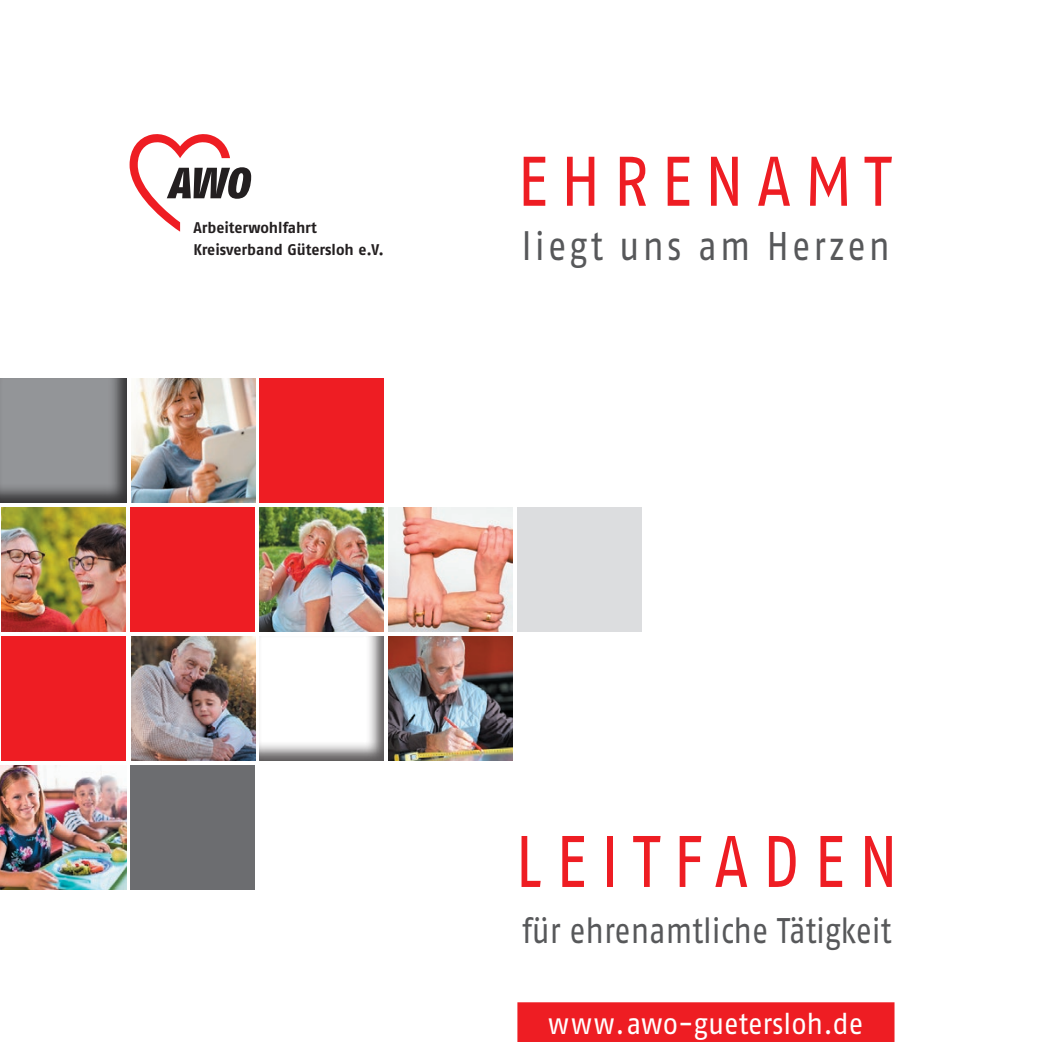
<style>
.page{position:relative;width:1042px;height:1042px;background:#fff}
.page>*{position:absolute;margin:0;border:0;box-sizing:border-box;transform-origin:0 0}
.t1{font:72.8px "Fago OT";letter-spacing:.22em;color:#ee1d23;scale:.88 1}
.t2{font:70px "Fago OT";letter-spacing:.2em;color:#ee1d23;scale:.91 1}
.t3{font:40.07px "Fago OT";letter-spacing:.09em;color:#57585a;scale:.88 1}
.t4{font:35.7px "Fago OT";letter-spacing:-.005em;color:#57585a;scale:.87 1}
.t5{font:29.4px "Fago OT";color:#fff;scale:.91 1}
.t6{font:700 15.4px/21.7px "Fago OT";color:#231f20}
</style>
<div class="page">
<svg style="left:130px;top:134px;width:121px;height:98px"></svg>
<img style="left:131px;top:379px;width:124px;height:124px">
<div style="left:0;top:379px;width:129px;height:126px;background:#231f20;opacity:.75"></div>
<div style="left:258px;top:637px;width:128px;height:126px;background:#231f20;opacity:.75"></div>
<div style="left:130px;top:766px;width:124px;height:124px;background:#6c6d70"></div>
<div style="left:1px;top:637px;width:124px;height:124px;background:#ee1d23"></div>
<img style="left:1px;top:508px;width:124px;height:124px">
<img style="left:259px;top:508px;width:124px;height:124px">
<div style="left:517px;top:508px;width:124px;height:124px;background:#dcdddf"></div>
<div style="left:130px;top:508px;width:124px;height:124px;background:#ee1d23"></div>
<img style="left:388px;top:508px;width:124px;height:124px">
<img style="left:0;top:766px;width:126px;height:124px">
<img style="left:131px;top:637px;width:124px;height:124px">
<div style="left:259px;top:379px;width:124px;height:124px;background:#ee1d23"></div>
<img style="left:388px;top:637px;width:124px;height:124px">
<div style="left:517px;top:1002px;width:377px;height:40px;background:#ee1d23"></div>
<p class="t6" style="left:193px;top:217px;width:192px">Arbeiterwohlfahrt<br>Kreisverband Gütersloh e.V.</p>
<h2 class="t2" style="left:517px;top:139px;width:412px">EHRENAMT</h2>
<h3 class="t3" style="left:522px;top:222px;width:420px">liegt uns am Herzen</h3>
<h1 class="t1" style="left:515px;top:818px;width:437px">LEITFADEN</h1>
<h3 class="t4" style="left:522px;top:909px;width:426px">für ehrenamtliche Tätigkeit</h3>
<h3 class="t5" style="left:548px;top:1006px;width:348px">www.awo-guetersloh.de</h3>
</div>
